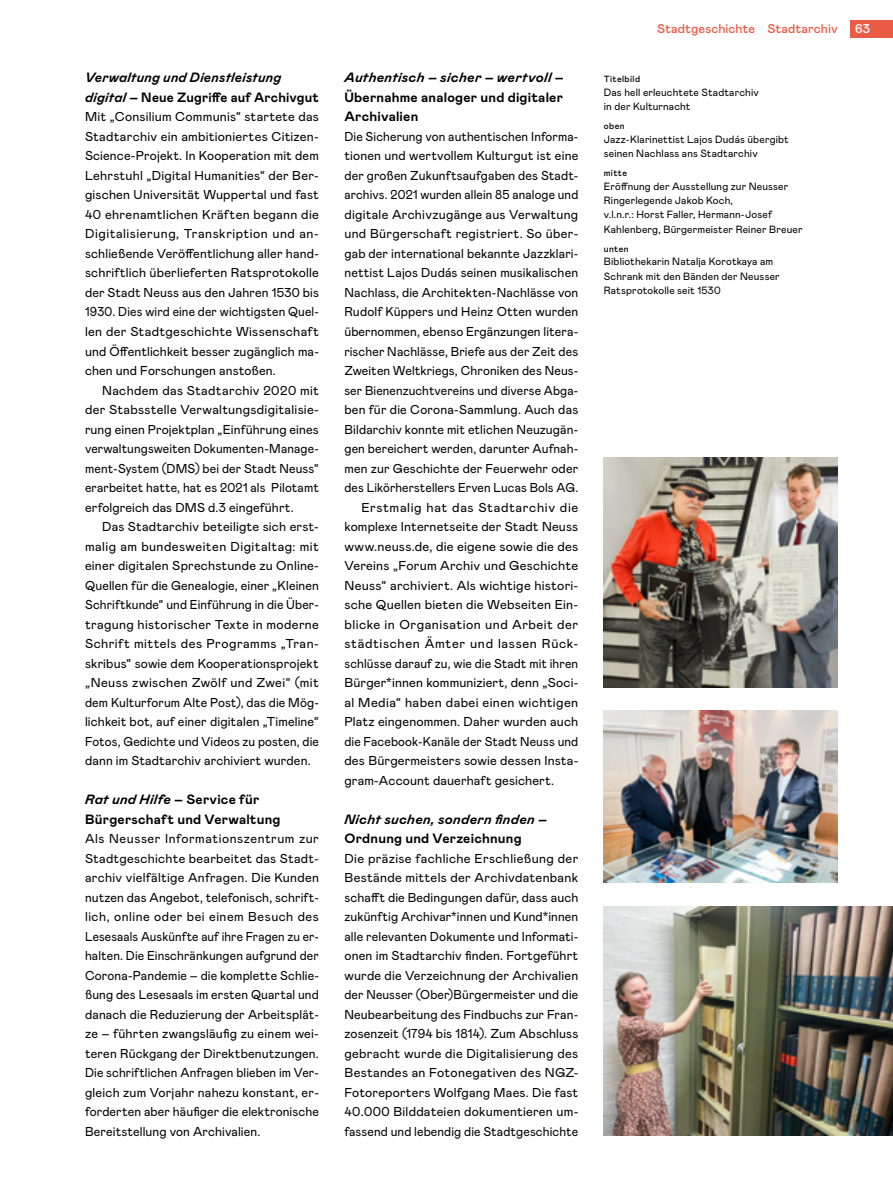
<style>
.page{position:relative;width:893px;height:1191px;background:#fff}
.page>*{position:absolute;margin:0;border:0;box-sizing:border-box;transform-origin:0 0}
.t1{font:700 13.5px/19.5px "Mabry Pro";letter-spacing:.015em;color:#000;text-align:justify}
.t2{font:italic 700 13.5px/19.5px "Mabry Pro";letter-spacing:.015em;color:#000}
.t3{font:12.9px/19.5px "Mabry Pro";letter-spacing:.01em;color:#000;text-align:justify}
.t4{font:12.9px "Mabry Pro";letter-spacing:.01em;color:#000;scale:.96 1}
.t5{font:12.9px "Mabry Pro";letter-spacing:.01em;color:#000;scale:.95 1}
.t6{font:12.9px "Mabry Pro";letter-spacing:.01em;color:#000;scale:.94 1}
.t7{font:12.9px "Mabry Pro";letter-spacing:.035em;color:#000}
.t8{font:12.9px "Mabry Pro";letter-spacing:.03em;color:#000}
.t9{font:12.9px "Mabry Pro";letter-spacing:.05em;color:#000}
.t10{font:12.9px "Mabry Pro";letter-spacing:.045em;color:#000}
.t11{font:500 12.75px "Mabry Pro";letter-spacing:.005em;color:#eb5c47}
.t12{font:500 12.75px "Mabry Pro";color:#fff}
.t13{font:10.5px/14.2px "Mabry Pro";letter-spacing:.015em;color:#000}
.t14{font:500 9px "Mabry Pro";letter-spacing:.045em;color:#000}
.s1{font-style:normal}
.s2{font-style:italic}
</style>
<div class="page">
<div style="left:850px;top:20px;width:43px;height:17px;background:#eb5c47"></div>
<img style="left:604px;top:906px;width:289px;height:229px">
<img style="left:604px;top:710px;width:234px;height:172px">
<img style="left:604px;top:457px;width:234px;height:230px">
<p class="t2" style="left:85px;top:67px;width:235px">Verwaltung und Dienstleistung digital <span class="s1">– Neue Zugriffe auf Archivgut</span></p>
<p class="t3" style="left:85px;top:106px;width:235px">Mit „Consilium Communis“ startete das Stadtarchiv ein ambitioniertes Citizen-Science-Projekt. In Kooperation mit dem Lehrstuhl „Digital Humanities“ der Ber&shy;gischen Universität Wuppertal und fast 40 ehrenamtlichen Kräften begann die Digitalisierung, Transkription und an&shy;schließende Veröffentlichung aller hand&shy;schriftlich überlieferten Ratsprotokolle der Stadt Neuss aus den Jahren 1530 bis 1930. Dies wird eine der wichtigsten Quel&shy;len der Stadtgeschichte Wissenschaft und Öffentlichkeit besser zugänglich ma&shy;chen und Forschungen anstoßen.</p>
<p class="t3" style="left:85px;top:379px;width:235px;text-indent:17px">Nachdem das Stadtarchiv 2020 mit der Stabsstelle Verwaltungsdigitalisie&shy;rung einen Projektplan „Einführung eines verwaltungsweiten Dokumenten-Manage&shy;ment-System (DMS) bei der Stadt Neuss“ erarbeitet hatte, hat es 2021 als Pilotamt erfolgreich das DMS d.3 eingeführt.</p>
<p class="t3" style="left:85px;top:516px;width:235px;text-indent:17px">Das Stadtarchiv beteiligte sich erst&shy;malig am bundesweiten Digitaltag: mit einer digitalen Sprechstunde zu Online-Quellen für die Genealogie, einer „Kleinen Schriftkunde“ und Einführung in die Über&shy;tragung historischer Texte in moderne Schrift mittels des Programms „Tran&shy;skribus“ sowie dem Kooperationsprojekt „Neuss zwischen Zwölf und Zwei“ (mit dem Kulturforum Alte Post), das die Mög&shy;lichkeit bot, auf einer digitalen „Timeline“ Fotos, Gedichte und Videos zu posten, die dann im Stadtarchiv archiviert wurden.</p>
<p class="t1" style="left:85px;top:789px;width:197px"><span class="s2">Rat und Hilfe</span> – Service für<br>Bürgerschaft und Verwaltung</p>
<p class="t3" style="left:85px;top:828px;width:235px">Als Neusser Informationszentrum zur Stadtgeschichte bearbeitet das Stadt&shy;archiv vielfältige Anfragen. Die Kunden nutzen das Angebot, telefonisch, schrift&shy;lich, online oder bei einem Besuch des Lesesaals Auskünfte auf ihre Fragen zu er&shy;halten. Die Einschränkungen aufgrund der Corona-Pandemie – die komplette Schlie&shy;ßung des Lesesaals im ersten Quartal und danach die Reduzierung der Arbeitsplät&shy;ze – führten zwangsläufig zu einem wei&shy;teren Rückgang der Direktbenutzungen.<br>Die schriftlichen Anfragen blieben im Ver&shy;gleich zum Vorjahr nahezu konstant, er&shy;forderten aber häufiger die elektronische Bereitstellung von Archivalien.</p>
<p class="t1" style="left:344px;top:67px;width:221px"><span class="s2">Authentisch – sicher – wertvoll</span> – Übernahme analoger und digitaler Archivalien</p>
<p class="t5" style="left:344px;top:127px;width:248px">Die Sicherung von authentischen Informa-</p>
<p class="t3" style="left:344px;top:145px;width:235px">tionen und wertvollem Kulturgut ist eine</p>
<p class="t4" style="left:344px;top:166px;width:245px">der großen Zukunftsaufgaben des Stadt-</p>
<p class="t6" style="left:344px;top:186px;width:250px">archivs. 2021 wurden allein 85 analoge und</p>
<p class="t3" style="left:344px;top:204px;width:235px">digitale Archivzugänge aus Verwaltung</p>
<p class="t3" style="left:344px;top:223px;width:235px">und Bürgerschaft registriert. So über-</p>
<p class="t3" style="left:344px;top:243px;width:235px">gab der international bekannte Jazzklari-</p>
<p class="t3" style="left:344px;top:262px;width:235px">nettist Lajos Dudás seinen musikalischen</p>
<p class="t3" style="left:344px;top:282px;width:235px">Nachlass, die Architekten-Nachlässe von</p>
<p class="t3" style="left:344px;top:301px;width:235px">Rudolf Küppers und Heinz Otten wurden</p>
<p class="t4" style="left:344px;top:322px;width:245px">übernommen, ebenso Ergänzungen litera-</p>
<p class="t4" style="left:344px;top:342px;width:245px">rischer Nachlässe, Briefe aus der Zeit des</p>
<p class="t4" style="left:344px;top:361px;width:245px">Zweiten Weltkriegs, Chroniken des Neus-</p>
<p class="t5" style="left:344px;top:381px;width:248px">ser Bienenzuchtvereins und diverse Abga-</p>
<p class="t3" style="left:344px;top:399px;width:235px">ben für die Corona-Sammlung. Auch das</p>
<p class="t3" style="left:344px;top:418px;width:235px">Bildarchiv konnte mit etlichen Neuzugän-</p>
<p class="t4" style="left:344px;top:439px;width:245px">gen bereichert werden, darunter Aufnah-</p>
<p class="t3" style="left:344px;top:457px;width:235px">men zur Geschichte der Feuerwehr oder</p>
<p class="t6" style="left:344px;top:478px;width:250px">des Likörherstellers Erven Lucas Bols AG.</p>
<p class="t10" style="left:361px;top:498px;width:218px">Erstmalig hat das Stadtarchiv die</p>
<p class="t3" style="left:344px;top:516px;width:235px">komplexe Internetseite der Stadt Neuss</p>
<p class="t3" style="left:344px;top:535px;width:235px">www.neuss.de, die eigene sowie die des</p>
<p class="t3" style="left:344px;top:555px;width:235px">Vereins „Forum Archiv und Geschichte</p>
<p class="t3" style="left:344px;top:574px;width:235px">Neuss“ archiviert. Als wichtige histori-</p>
<p class="t3" style="left:344px;top:594px;width:235px">sche Quellen bieten die Webseiten Ein-</p>
<p class="t7" style="left:344px;top:615px;width:235px">blicke in Organisation und Arbeit der</p>
<p class="t9" style="left:344px;top:634px;width:235px">städtischen Ämter und lassen Rück-</p>
<p class="t5" style="left:344px;top:654px;width:248px">schlüsse darauf zu, wie die Stadt mit ihren</p>
<p class="t3" style="left:344px;top:672px;width:235px">Bürger*innen kommuniziert, denn „Soci-</p>
<p class="t8" style="left:344px;top:693px;width:235px">al Media“ haben dabei einen wichtigen</p>
<p class="t3" style="left:344px;top:711px;width:235px">Platz eingenommen. Daher wurden auch</p>
<p class="t5" style="left:344px;top:732px;width:248px">die Facebook-Kanäle der Stadt Neuss und</p>
<p class="t3" style="left:344px;top:750px;width:235px">des Bürgermeisters sowie dessen Insta-</p>
<p class="t3" style="left:344px;top:769px;width:211px">gram-Account dauerhaft gesichert.</p>
<p class="t2" style="left:344px;top:808px;width:204px">Nicht suchen, sondern finden –</p>
<p class="t1" style="left:344px;top:828px;width:179px">Ordnung und Verzeichnung</p>
<p class="t3" style="left:344px;top:847px;width:235px">Die präzise fachliche Erschließung der Bestände mittels der Archivdatenbank schafft die Bedingungen dafür, dass auch zukünftig Archivar*innen und Kund*innen alle relevanten Dokumente und Informati&shy;onen im Stadtarchiv finden. Fortgeführt wurde die Verzeichnung der Archivalien der Neusser (Ober)Bürgermeister und die Neubearbeitung des Findbuchs zur Fran&shy;zosenzeit (1794 bis 1814). Zum Abschluss gebracht wurde die Digitalisierung des Bestandes an Fotonegativen des NGZ-Fotoreporters Wolfgang Maes. Die fast 40.000 Bilddateien dokumentieren um&shy;fassend und lebendig die Stadtgeschichte</p>
<p class="t11" style="left:657px;top:20px;width:182px">Stadtgeschichte Stadtarchiv</p>
<p class="t14" style="left:604px;top:73px;width:38px">Titelbild</p>
<p class="t13" style="left:604px;top:85px;width:156px">Das hell erleuchtete Stadtarchiv in der Kulturnacht</p>
<p class="t14" style="left:604px;top:120px;width:22px">oben</p>
<p class="t13" style="left:604px;top:132px;width:186px">Jazz-Klarinettist Lajos Dudás übergibt seinen Nachlass ans Stadtarchiv</p>
<p class="t14" style="left:604px;top:167px;width:25px">mitte</p>
<p class="t13" style="left:604px;top:179px;width:200px">Eröffnung der Ausstellung zur Neusser Ringerlegende Jakob Koch,<br>v.l.n.r.: Horst Faller, Hermann-Josef Kahlenberg, Bürgermeister Reiner Breuer</p>
<p class="t14" style="left:604px;top:242px;width:26px">unten</p>
<p class="t13" style="left:604px;top:254px;width:177px">Bibliothekarin Natalja Korotkaya am<br>Schrank mit den Bänden der Neusser<br>Ratsprotokolle seit 1530</p>
<p class="t12" style="left:855px;top:20px;width:16px">63</p>
</div>
